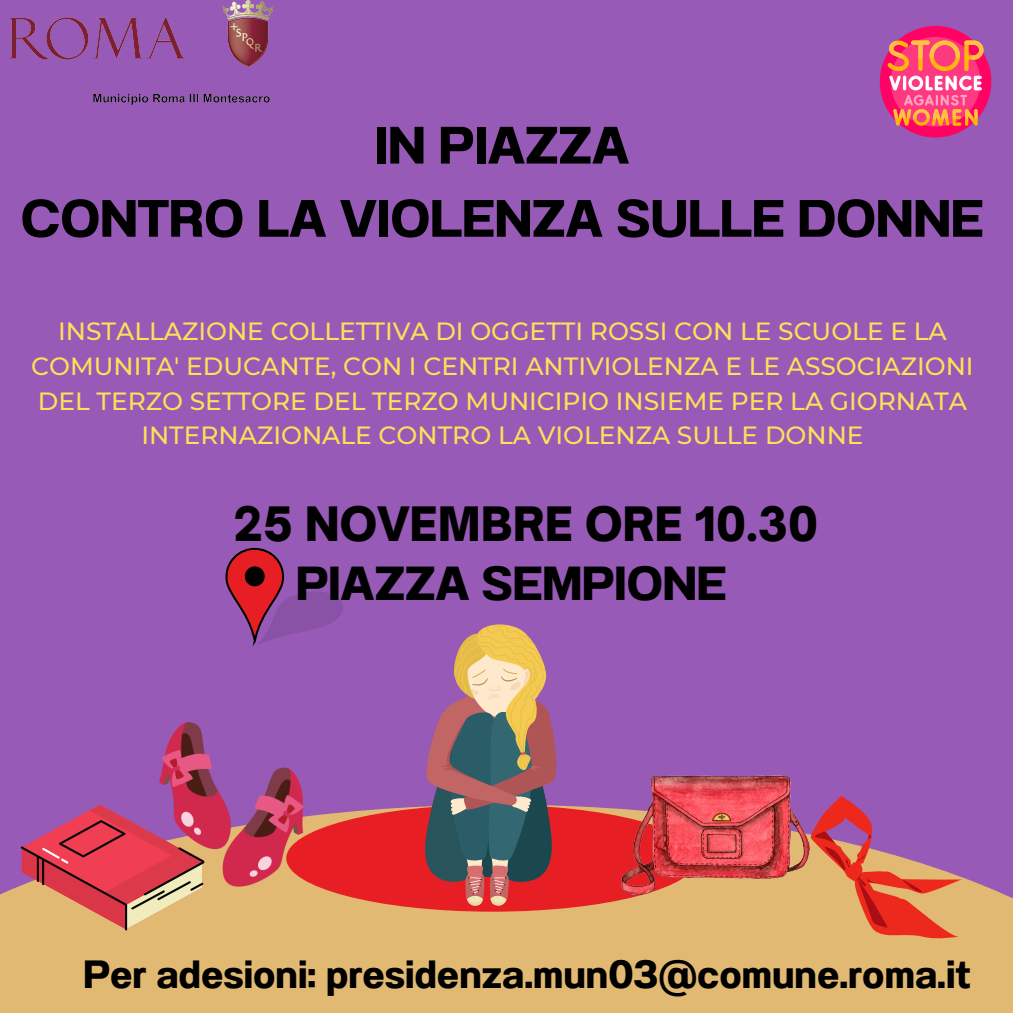
<style>
.page{position:relative;width:1013px;height:1013px;background:#fff}
.page>*{position:absolute;margin:0;border:0;box-sizing:border-box;transform-origin:0 0}
.t1{font:700 52.5px/73.1px "Anantason";color:#000;text-align:center}
.t2{font:700 47.75px "Anantason";color:#000}
.t3{font:900 45.38px "Open Sauce One";color:#000}
.t4{font:700 39.38px "Anantason";color:#000}
.t5{font:500 24.88px/34.8px "Montserrat";color:#ffde59;text-align:center}
</style>
<div class="page">
<div style="left:0;top:0;width:1012px;height:1012px;background:#975ab6"></div>
<div style="left:0;top:805px;width:1012px;height:207px;background:#e2b972"></div>
<div style="left:286px;top:804px;width:412px;height:107px;background:#e81e25;border-radius:50%"></div>
<img style="left:8px;top:0;width:266px;height:105px">
<img style="left:983px;top:805px;width:29px;height:61px">
<svg style="left:414px;top:624px;width:142px;height:281px"></svg>
<svg style="left:225px;top:547px;width:118px;height:99px"></svg>
<img style="left:159px;top:722px;width:145px;height:164px">
<div style="left:879px;top:26px;width:112px;height:111px;background:#ff0364;border-radius:50%"></div>
<svg style="left:887px;top:39px;width:96px;height:87px;background:#fb6476"></svg>
<svg style="left:809px;top:795px;width:153px;height:145px"></svg>
<img style="left:622px;top:775px;width:187px;height:119px">
<svg style="left:21px;top:804px;width:183px;height:126px;background:#ce666b"></svg>
<h1 class="t1" style="left:21px;top:109px;width:964px">IN PIAZZA<br>CONTRO LA VIOLENZA SULLE DONNE</h1>
<p class="t5" style="left:31px;top:314px;width:944px">INSTALLAZIONE COLLETTIVA DI OGGETTI ROSSI CON LE SCUOLE E LA COMUNITA' EDUCANTE, CON I CENTRI ANTIVIOLENZA E LE ASSOCIAZIONI DEL TERZO SETTORE DEL TERZO MUNICIPIO INSIEME PER LA GIORNATA INTERNAZIONALE CONTRO LA VIOLENZA SULLE DONNE</p>
<h3 class="t3" style="left:234px;top:496px;width:586px">25 NOVEMBRE ORE 10.30</h3>
<h2 class="t2" style="left:296px;top:555px;width:432px">PIAZZA SEMPIONE</h2>
<h3 class="t4" style="left:83px;top:950px;width:888px">Per adesioni: presidenza.mun03@comune.roma.it</h3>
</div>
